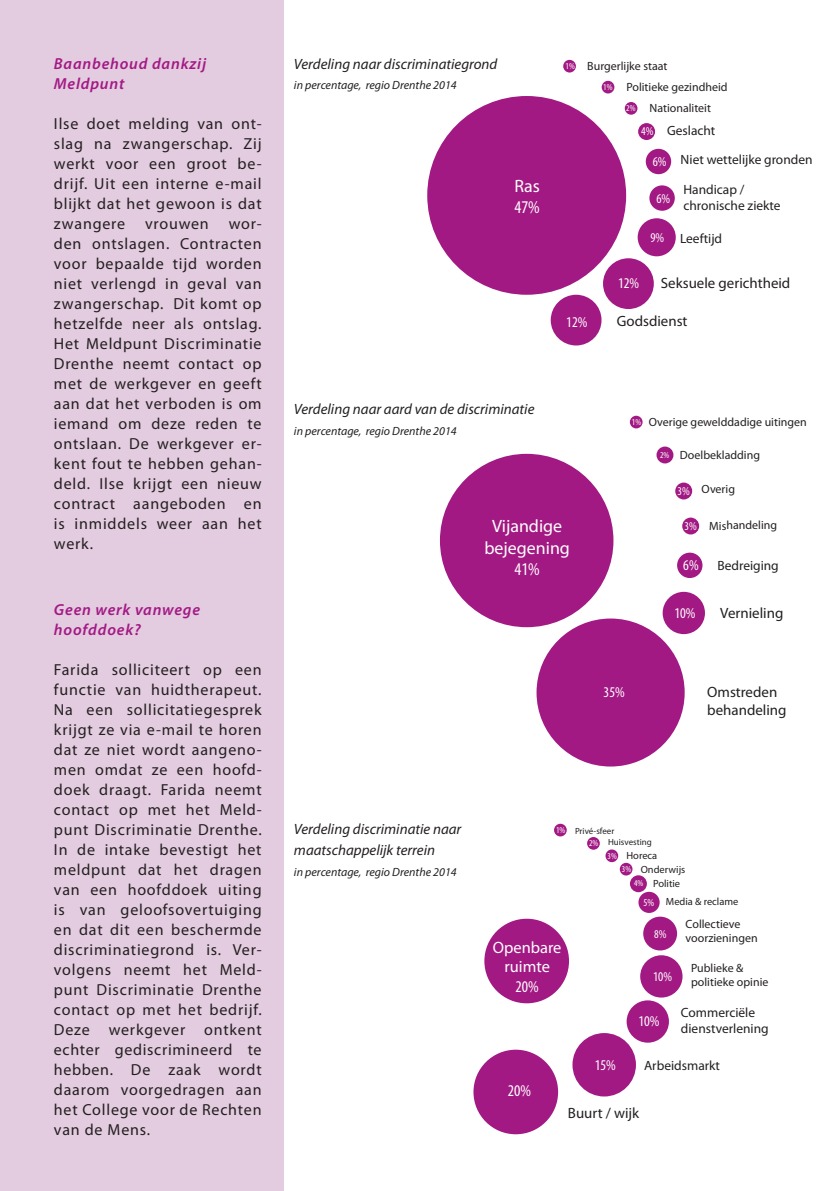
<style>
.page{position:relative;width:840px;height:1191px;background:#fff}
.page>*{position:absolute;margin:0;border:0;box-sizing:border-box;transform-origin:0 0}
.t1{font:17.8px/21.4px "Myriad Pro";color:#fff;text-align:center}
.t2{font:condensed 17.8px "Myriad Pro";color:#fff}
.t3{font:16.4px/19.6px "Myriad Pro";color:#fff;text-align:center}
.t4{font:condensed 16.4px "Myriad Pro";color:#fff}
.t5{font:16px/20px "Myriad Pro";letter-spacing:.05em;color:#231f20;text-align:justify}
.t6{font:italic 600 16px/20px "Myriad Pro";letter-spacing:.05em;color:#a31984}
.t7{font:italic 15px/20.8px "Myriad Pro";color:#231f20}
.t8{font:15px/17.8px "Myriad Pro";color:#231f20}
.t9{font:condensed 15px "Myriad Pro";color:#fff}
.t10{font:13.4px/16.2px "Myriad Pro";color:#231f20}
.t11{font:condensed 13.4px "Myriad Pro";color:#fff}
.t12{font:12px/14.4px "Myriad Pro";color:#231f20}
.t13{font:italic 12px "Myriad Pro";color:#231f20}
.t14{font:condensed 12px "Myriad Pro";color:#fff}
.t15{font:10.4px "Myriad Pro";color:#231f20}
.t16{font:condensed 10.4px "Myriad Pro";color:#fff}
.t17{font:9px "Myriad Pro";color:#231f20}
.t18{font:condensed 9px "Myriad Pro";color:#fff}
.s1{font-stretch:condensed;font-size:9px;color:#fff}
.s2{font-stretch:condensed;color:#fff}
</style>
<div class="page">
<div style="left:0;top:0;width:284px;height:1191px;background:#e3cbe0"></div>
<div style="left:439px;top:454px;width:174px;height:173px;background:#a31984;border-radius:50%"></div>
<div style="left:681px;top:517px;width:17px;height:17px;background:#a31984;border-radius:50%"></div>
<div style="left:676px;top:552px;width:26px;height:26px;background:#a31984;border-radius:50%"></div>
<div style="left:629px;top:416px;width:13px;height:12px;background:#a31984;border-radius:50%"></div>
<div style="left:656px;top:446px;width:17px;height:17px;background:#a31984;border-radius:50%"></div>
<div style="left:675px;top:482px;width:16px;height:17px;background:#a31984;border-radius:50%"></div>
<div style="left:536px;top:618px;width:148px;height:148px;background:#a31984;border-radius:50%"></div>
<div style="left:662px;top:592px;width:42px;height:42px;background:#a31984;border-radius:50%"></div>
<div style="left:427px;top:96px;width:198px;height:199px;background:#a31984;border-radius:50%"></div>
<div style="left:550px;top:295px;width:51px;height:50px;background:#a31984;border-radius:50%"></div>
<div style="left:645px;top:149px;width:25px;height:25px;background:#a31984;border-radius:50%"></div>
<div style="left:649px;top:185px;width:25px;height:26px;background:#a31984;border-radius:50%"></div>
<div style="left:637px;top:218px;width:38px;height:38px;background:#a31984;border-radius:50%"></div>
<div style="left:602px;top:258px;width:51px;height:51px;background:#a31984;border-radius:50%"></div>
<div style="left:563px;top:60px;width:12px;height:13px;background:#a31984;border-radius:50%"></div>
<div style="left:624px;top:102px;width:13px;height:13px;background:#a31984;border-radius:50%"></div>
<div style="left:637px;top:123px;width:17px;height:17px;background:#a31984;border-radius:50%"></div>
<div style="left:601px;top:81px;width:13px;height:12px;background:#a31984;border-radius:50%"></div>
<div style="left:484px;top:918px;width:84px;height:85px;background:#a31984;border-radius:50%"></div>
<div style="left:639px;top:955px;width:43px;height:42px;background:#a31984;border-radius:50%"></div>
<div style="left:626px;top:1000px;width:42px;height:42px;background:#a31984;border-radius:50%"></div>
<div style="left:629px;top:875px;width:17px;height:17px;background:#a31984;border-radius:50%"></div>
<div style="left:638px;top:891px;width:21px;height:22px;background:#a31984;border-radius:50%"></div>
<div style="left:643px;top:916px;width:33px;height:34px;background:#a31984;border-radius:50%"></div>
<div style="left:473px;top:1049px;width:84px;height:85px;background:#a31984;border-radius:50%"></div>
<div style="left:572px;top:1033px;width:63px;height:63px;background:#a31984;border-radius:50%"></div>
<div style="left:605px;top:849px;width:13px;height:13px;background:#a31984;border-radius:50%"></div>
<div style="left:586px;top:837px;width:13px;height:12px;background:#a31984;border-radius:50%"></div>
<div style="left:619px;top:863px;width:13px;height:12px;background:#a31984;border-radius:50%"></div>
<svg style="left:553px;top:823px;width:13px;height:13px"></svg>
<p class="t6" style="left:54px;top:53px;width:153px">Baanbehoud dankzij<br>Meldpunt</p>
<p class="t5" style="left:54px;top:113px;width:209px">Ilse doet melding van ont&shy;slag na zwangerschap. Zij werkt voor een groot be&shy;drijf. Uit een interne e-mail blijkt dat het gewoon is dat zwangere vrouwen wor&shy;den ontslagen. Contracten voor bepaalde tijd worden niet verlengd in geval van zwangerschap. Dit komt op hetzelfde neer als ontslag.<br>Het Meldpunt Discriminatie Drenthe neemt contact op met de werkgever en geeft aan dat het verboden is om iemand om deze reden te ontslaan. De werkgever er&shy;kent fout te hebben gehan&shy;deld. Ilse krijgt een nieuw contract aangeboden en is inmiddels weer aan het werk.</p>
<p class="t6" style="left:54px;top:599px;width:148px">Geen werk vanwege hoofddoek?</p>
<p class="t5" style="left:54px;top:659px;width:209px">Farida solliciteert op een functie van huidtherapeut.<br>Na een sollicitatiegesprek krijgt ze via e-mail te horen dat ze niet wordt aangeno&shy;men omdat ze een hoofd&shy;doek draagt. Farida neemt contact op met het Meld&shy;punt Discriminatie Drenthe.<br>In de intake bevestigt het meldpunt dat het dragen van een hoofddoek uiting is van geloofsovertuiging en dat dit een beschermde discriminatiegrond is. Ver&shy;volgens neemt het Meld&shy;punt Discriminatie Drenthe contact op met het bedrijf.<br>Deze werkgever ontkent echter gediscrimineerd te hebben. De zaak wordt daarom voorgedragen aan het College voor de Rechten van de Mens.</p>
<p class="t7" style="left:294px;top:53px;width:205px">Verdeling naar discriminatiegrond</p>
<p class="t13" style="left:294px;top:78px;width:164px">in percentage, regio Drenthe 2014</p>
<p class="t1" style="left:514px;top:175px;width:27px">Ras</p>
<p class="t2" style="left:514px;top:197px;width:27px">47%</p>
<p class="t12" style="left:565px;top:58px;width:103px"><span class="s1">1%</span> Burgerlijke staat</p>
<p class="t12" style="left:603px;top:79px;width:126px"><span class="s1">1%</span> Politieke gezindheid</p>
<p class="t18" style="left:626px;top:103px;width:11px">2%</p>
<p class="t12" style="left:649px;top:100px;width:63px">Nationaliteit</p>
<p class="t14" style="left:641px;top:124px;width:14px">4%</p>
<p class="t10" style="left:666px;top:123px;width:50px">Geslacht</p>
<p class="t9" style="left:566px;top:313px;width:23px">12%</p>
<p class="t11" style="left:652px;top:154px;width:15px">6%</p>
<p class="t11" style="left:656px;top:190px;width:15px">6%</p>
<p class="t11" style="left:650px;top:230px;width:15px">9%</p>
<p class="t10" style="left:680px;top:151px;width:133px">Niet wettelijke gronden</p>
<p class="t10" style="left:683px;top:181px;width:99px">Handicap / chronische ziekte</p>
<p class="t10" style="left:679px;top:230px;width:44px">Leeftijd</p>
<p class="t9" style="left:617px;top:274px;width:23px">12%</p>
<p class="t8" style="left:660px;top:274px;width:131px">Seksuele gerichtheid</p>
<p class="t8" style="left:616px;top:312px;width:72px">Godsdienst</p>
<p class="t7" style="left:294px;top:398px;width:242px">Verdeling naar aard van de discriminatie</p>
<p class="t13" style="left:294px;top:423px;width:164px">in percentage, regio Drenthe 2014</p>
<p class="t18" style="left:631px;top:416px;width:11px">1%</p>
<p class="t12" style="left:648px;top:414px;width:159px">Overige gewelddadige uitingen</p>
<p class="t18" style="left:659px;top:449px;width:11px">2%</p>
<p class="t12" style="left:679px;top:447px;width:82px">Doelbekladding</p>
<p class="t1" style="left:484px;top:515px;width:87px">Vijandige bejegening</p>
<p class="t2" style="left:514px;top:558px;width:27px">41%</p>
<p class="t9" style="left:603px;top:682px;width:23px">35%</p>
<p class="t12" style="left:701px;top:482px;width:35px">Overig</p>
<p class="t12" style="left:708px;top:518px;width:69px">Mishandeling</p>
<p class="t10" style="left:717px;top:557px;width:63px">Bedreiging</p>
<p class="t14" style="left:677px;top:483px;width:14px">3%</p>
<p class="t14" style="left:684px;top:518px;width:14px">3%</p>
<p class="t9" style="left:683px;top:556px;width:17px">6%</p>
<p class="t9" style="left:674px;top:603px;width:23px">10%</p>
<p class="t8" style="left:719px;top:604px;width:65px">Vernieling</p>
<p class="t8" style="left:707px;top:683px;width:81px">Omstreden behandeling</p>
<p class="t7" style="left:294px;top:818px;width:169px">Verdeling discriminatie naar maatschappelijk terrein</p>
<p class="t13" style="left:294px;top:864px;width:164px">in percentage, regio Drenthe 2014</p>
<p class="t17" style="left:556px;top:825px;width:60px"><span class="s2">1%</span> Privé-sfeer</p>
<p class="t17" style="left:589px;top:836px;width:64px"><span class="s2">2%</span> Huisvesting</p>
<p class="t15" style="left:621px;top:863px;width:65px"><span class="s1">3%</span> Onderwijs</p>
<p class="t15" style="left:607px;top:849px;width:51px"><span class="s1">3%</span> Horeca</p>
<p class="t18" style="left:633px;top:878px;width:11px">4%</p>
<p class="t15" style="left:652px;top:877px;width:29px">Politie</p>
<p class="t3" style="left:492px;top:937px;width:70px">Openbare ruimte</p>
<p class="t4" style="left:515px;top:976px;width:25px">20%</p>
<p class="t16" style="left:643px;top:896px;width:12px">5%</p>
<p class="t15" style="left:665px;top:895px;width:74px">Media &amp; reclame</p>
<p class="t14" style="left:654px;top:927px;width:14px">8%</p>
<p class="t11" style="left:652px;top:968px;width:21px">10%</p>
<p class="t9" style="left:638px;top:1012px;width:23px">10%</p>
<p class="t12" style="left:685px;top:916px;width:73px">Collectieve voorzieningen</p>
<p class="t12" style="left:690px;top:960px;width:79px">Publieke &amp; politieke opinie</p>
<p class="t10" style="left:680px;top:1004px;width:89px">Commerciële dienstverlening</p>
<p class="t4" style="left:507px;top:1080px;width:25px">20%</p>
<p class="t9" style="left:594px;top:1055px;width:23px">15%</p>
<p class="t10" style="left:643px;top:1057px;width:77px">Arbeidsmarkt</p>
<p class="t8" style="left:567px;top:1103px;width:73px">Buurt / wijk</p>
</div>
